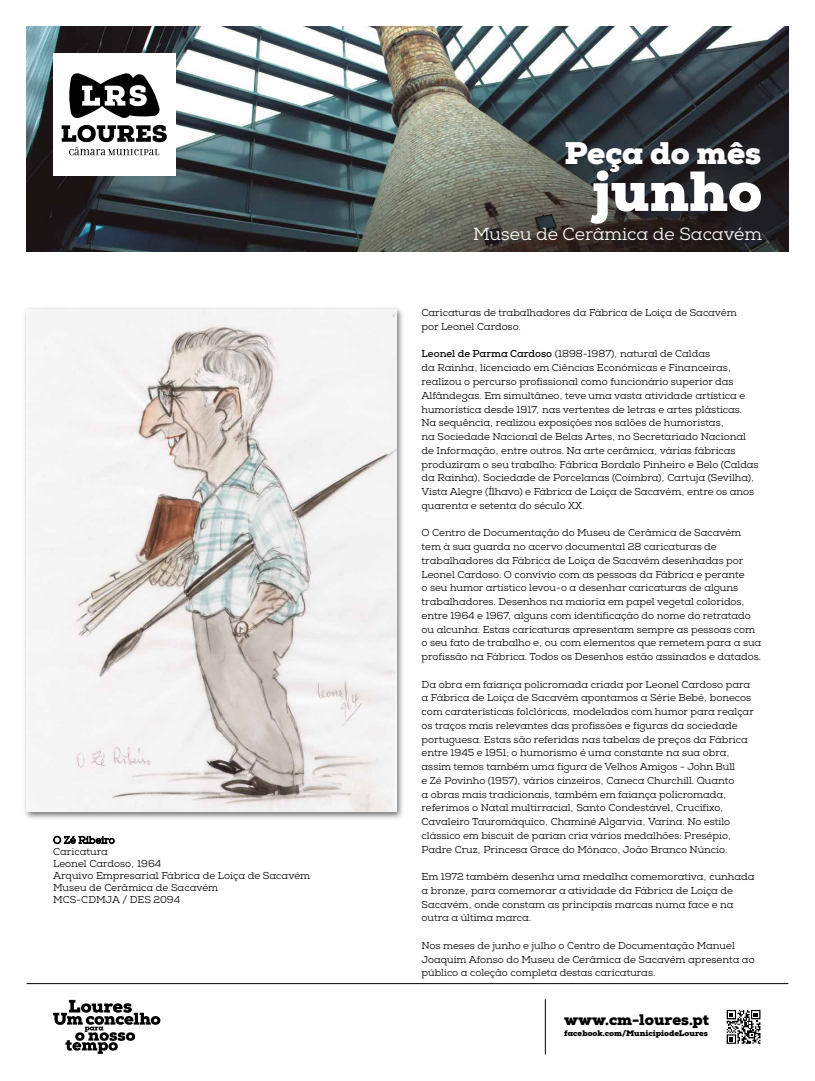
<style>
.page{position:relative;width:815px;height:1081px;background:#fff}
.page>*{position:absolute;margin:0;border:0;box-sizing:border-box;transform-origin:0 0}
.t1{font:900 56.25px "Nexa Slab";color:#fff}
.t2{font:900 31.25px "Nexa Slab";color:#fff}
.t3{font:17.5px "Nexa Slab";color:#fff}
.t4{font:900 15.25px "Nexa Slab";color:#000}
.t5{font:10px/13.8px "Nexa Slab";letter-spacing:-.005em;color:#000}
.t6{font:900 8.06px "Nexa Slab";color:#000}
.s1{font-weight:700}
</style>
<div class="page">
<img style="left:26px;top:27px;width:762px;height:225px">
<svg style="left:53px;top:835px;width:62px;height:9px"></svg>
<svg style="left:53px;top:53px;width:122px;height:122px"></svg>
<div style="left:23px;top:306px;width:382px;height:514px;background:#000;opacity:.55"></div>
<img style="left:27px;top:309px;width:369px;height:502px">
<svg style="left:53px;top:1000px;width:107px;height:54px"></svg>
<svg style="left:726px;top:1009px;width:35px;height:35px"></svg>
<hr style="left:545px;top:999px;width:1px;height:55px;background:#000">
<hr style="left:27px;top:983px;width:761px;height:1px;background:#000">
<p class="t5" style="left:53px;top:846px;width:259px;line-height:12px">Caricatura<br>Leonel Cardoso, 1964<br>Arquivo Empresarial Fábrica de Loiça de Sacavém<br>Museu de Cerâmica de Sacavém<br>MCS-CDMJA / DES 2094</p>
<h2 class="t2" style="left:564px;top:133px;width:198px">Peça do mês</h2>
<h1 class="t1" style="left:592px;top:156px;width:171px">junho</h1>
<h3 class="t3" style="left:473px;top:223px;width:290px">Museu de Cerâmica de Sacavém</h3>
<p class="t5" style="left:422px;top:306px;width:317px">Caricaturas de trabalhadores da Fábrica de Loiça de Sacavém por Leonel Cardoso.</p>
<p class="t5" style="left:422px;top:347px;width:339px"><span class="s1">Leonel de Parma Cardoso</span> (1898-1987), natural de Caldas<br>da Rainha, licenciado em Ciências Económicas e Financeiras, realizou o percurso profissional como funcionário superior das Alfândegas. Em simultâneo, teve uma vasta atividade artística e humorística desde 1917, nas vertentes de letras e artes plásticas.<br>Na sequência, realizou exposições nos salões de humoristas,<br>na Sociedade Nacional de Belas Artes, no Secretariado Nacional de Informação, entre outros. Na arte cerâmica, várias fábricas produziram o seu trabalho: Fábrica Bordalo Pinheiro e Belo (Caldas da Rainha), Sociedade de Porcelanas (Coimbra), Cartuja (Sevilha), Vista Alegre (Ílhavo) e Fábrica de Loiça de Sacavém, entre os anos quarenta e setenta do século XX.</p>
<p class="t5" style="left:422px;top:526px;width:341px">O Centro de Documentação do Museu de Cerâmica de Sacavém tem à sua guarda no acervo documental 28 caricaturas de trabalhadores da Fábrica de Loiça de Sacavém desenhadas por Leonel Cardoso. O convívio com as pessoas da Fábrica e perante<br>o seu humor artístico levou-o a desenhar caricaturas de alguns trabalhadores. Desenhos na maioria em papel vegetal coloridos, entre 1964 e 1967, alguns com identificação do nome do retratado ou alcunha. Estas caricaturas apresentam sempre as pessoas com o seu fato de trabalho e, ou com elementos que remetem para a sua profissão na Fábrica. Todos os Desenhos estão assinados e datados.</p>
<p class="t5" style="left:422px;top:677px;width:334px">Da obra em faiança policromada criada por Leonel Cardoso para a Fábrica de Loiça de Sacavém apontamos a Série Bebé, bonecos com caraterísticas folclóricas, modelados com humor para realçar os traços mais relevantes das profissões e figuras da sociedade portuguesa. Estas são referidas nas tabelas de preços da Fábrica entre 1945 e 1951; o humorismo é uma constante na sua obra, assim temos também uma figura de Velhos Amigos - John Bull<br>e Zé Povinho (1957), vários cinzeiros, Caneca Churchill. Quanto<br>a obras mais tradicionais, também em faiança policromada, referimos o Natal multirracial, Santo Condestável, Crucifixo, Cavaleiro Tauromáquico, Chaminé Algarvia, Varina. No estilo clássico em biscuit de parian cria vários medalhões: Presépio, Padre Cruz, Princesa Grace do Mónaco, João Branco Núncio.</p>
<p class="t5" style="left:422px;top:870px;width:334px">Em 1972 também desenha uma medalha comemorativa, cunhada a bronze, para comemorar a atividade da Fábrica de Loiça de Sacavém, onde constam as principais marcas numa face e na outra a última marca.</p>
<p class="t5" style="left:422px;top:939px;width:335px">Nos meses de junho e julho o Centro de Documentação Manuel<br>Joaquim Afonso do Museu de Cerâmica de Sacavém apresenta ao público a coleção completa destas caricaturas.</p>
<h3 class="t4" style="left:564px;top:1010px;width:146px">www.cm-loures.pt</h3>
<p class="t6" style="left:564px;top:1028px;width:145px">facebook.com/MunicipiodeLoures</p>
</div>
